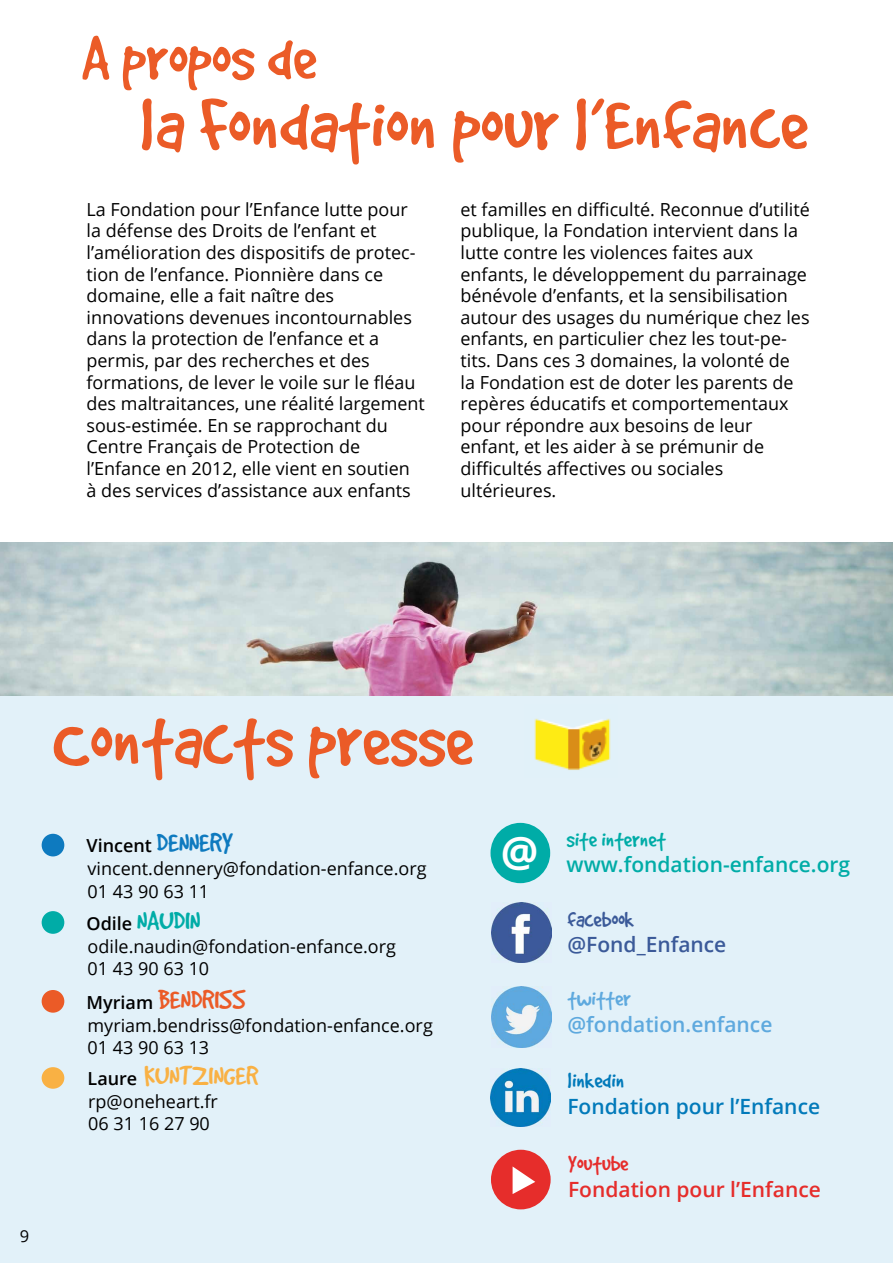
<style>
.page{position:relative;width:893px;height:1263px;background:#fff}
.page>*{position:absolute;margin:0;border:0;box-sizing:border-box;transform-origin:0 0}
.t1{font:81px "Good Dog";color:#eb5b27}
.t2{font:69px "Good Dog";color:#eb5b27}
.t3{font:700 42px "Open Sans";color:#fff}
.t4{font:30px "Good Dog";color:#f9b144}
.t5{font:30px "Good Dog";color:#eb5b27}
.t6{font:30px "Good Dog";color:#00aca7}
.t7{font:24px "Good Dog";color:#00aca7}
.t8{font:24px "Good Dog";color:#027aba}
.t9{font:24px "Good Dog";color:#3b5a99}
.t10{font:24px "Good Dog";color:#5ea9de}
.t11{font:24px "Good Dog";color:#e62d2b}
.t12{font:600 21px "Open Sans";color:#00aca7}
.t13{font:600 21px "Open Sans";color:#027aba}
.t14{font:600 21px "Open Sans";color:#e62d2b}
.t15{font:600 21px "Open Sans";color:#5ea9de}
.t16{font:600 21px "Open Sans";color:#3b5a99}
.t17{font:18px/21.6px "Open Sans";color:#000}
.t18{font:600 18px "Open Sans";color:#000}
.t19{font:16.5px "Open Sans";color:#000}
.s1{font-family:"Good Dog";font-weight:400;font-size:30px;color:#0e7abf}
.s2{font-family:"Open Sans";font-weight:600;font-size:18px;color:#000}
</style>
<div class="page">
<div style="left:0;top:695px;width:893px;height:568px;background:#e2f1f9"></div>
<img style="left:0;top:542px;width:893px;height:153px">
<img style="left:492px;top:902px;width:60px;height:60px">
<img style="left:491px;top:987px;width:61px;height:60px">
<div style="left:490px;top:823px;width:60px;height:60px;background:#00aca7;border-radius:50%"></div>
<div style="left:491px;top:1150px;width:60px;height:59px;background:#e62d2b;border-radius:50%"></div>
<div style="left:42px;top:990px;width:22px;height:23px;background:#eb5b27;border-radius:50%"></div>
<div style="left:42px;top:911px;width:22px;height:23px;background:#00aca7;border-radius:50%"></div>
<div style="left:42px;top:834px;width:22px;height:22px;background:#0e7abf;border-radius:50%"></div>
<div style="left:42px;top:1067px;width:22px;height:22px;background:#f9b144;border-radius:50%"></div>
<img style="left:534px;top:718px;width:77px;height:52px">
<img style="left:491px;top:1068px;width:60px;height:58px">
<svg style="left:513px;top:1167px;width:22px;height:27px"></svg>
<h2 class="t2" style="left:81px;top:22px;width:236px">A propos de</h2>
<h1 class="t1" style="left:139px;top:82px;width:669px">la Fondation pour l’Enfance</h1>
<p class="t17" style="left:87px;top:198px;width:340px">La Fondation pour l’Enfance lutte pour la défense des Droits de l’enfant et l’amélioration des dispositifs de protec&shy;tion de l’enfance. Pionnière dans ce domaine, elle a fait naître des innovations devenues incontournables dans la protection de l’enfance et a permis, par des recherches et des formations, de lever le voile sur le fléau des maltraitances, une réalité largement sous-estimée. En se rapprochant du Centre Français de Protection de l’Enfance en 2012, elle vient en soutien<br>à des services d’assistance aux enfants</p>
<p class="t17" style="left:460px;top:198px;width:351px">et familles en diffi culté. Reconnue d’utilité publique, la Fondation intervient dans la lutte contre les violences faites aux enfants, le développement du parrainage bénévole d’enfants, et la sensibilisation autour des usages du numérique chez les enfants, en particulier chez les tout-pe&shy;tits. Dans ces 3 domaines, la volonté de<br>la Fondation est de doter les parents de repères éducatifs et comportementaux pour répondre aux besoins de leur enfant, et les aider à se prémunir de<br>diffi cultés affectives ou sociales ultérieures.</p>
<h1 class="t1" style="left:53px;top:698px;width:421px">Contacts presse</h1>
<p class="t18" style="left:87px;top:833px;width:148px">Vincent <span class="s1">DENNERY</span></p>
<p class="t17" style="left:88px;top:857px;width:340px;line-height:22.5px">vincent.dennery@fondation-enfance.org<br>01 43 90 63 11</p>
<h3 class="t6" style="left:87px;top:905px;width:115px"><span class="s2">Odile</span> NAUDIN</h3>
<p class="t17" style="left:88px;top:934px;width:310px;line-height:22.5px">odile.naudin@fondation-enfance.org<br>01 43 90 63 10</p>
<h3 class="t5" style="left:87px;top:984px;width:161px"><span class="s2">Myriam</span> BENDRISS</h3>
<p class="t17" style="left:88px;top:1013px;width:347px;line-height:22.5px">myriam.bendriss@fondation-enfance.org<br>01 43 90 63 13</p>
<h3 class="t4" style="left:88px;top:1060px;width:172px"><span class="s2">Laure</span> KUNTZINGER</h3>
<p class="t17" style="left:88px;top:1089px;width:131px;line-height:22.5px">rp@oneheart.fr<br>06 31 16 27 90</p>
<h3 class="t3" style="left:501px;top:822px;width:39px">@</h3>
<p class="t19" style="left:20px;top:1224px;width:11px">9</p>
<h3 class="t7" style="left:566px;top:826px;width:101px">site internet</h3>
<p class="t12" style="left:566px;top:850px;width:285px">www.fondation-enfance.org</p>
<h3 class="t9" style="left:567px;top:906px;width:68px">facebook</h3>
<p class="t16" style="left:567px;top:930px;width:160px">@Fond_Enfance</p>
<h3 class="t10" style="left:567px;top:986px;width:65px">twitter</h3>
<p class="t15" style="left:567px;top:1010px;width:207px">@fondation.enfance</p>
<h3 class="t8" style="left:567px;top:1068px;width:58px">linkedin</h3>
<p class="t13" style="left:567px;top:1092px;width:254px">Fondation pour l’Enfance</p>
<h3 class="t11" style="left:568px;top:1151px;width:62px">Youtube</h3>
<p class="t14" style="left:568px;top:1175px;width:254px">Fondation pour l’Enfance</p>
</div>
